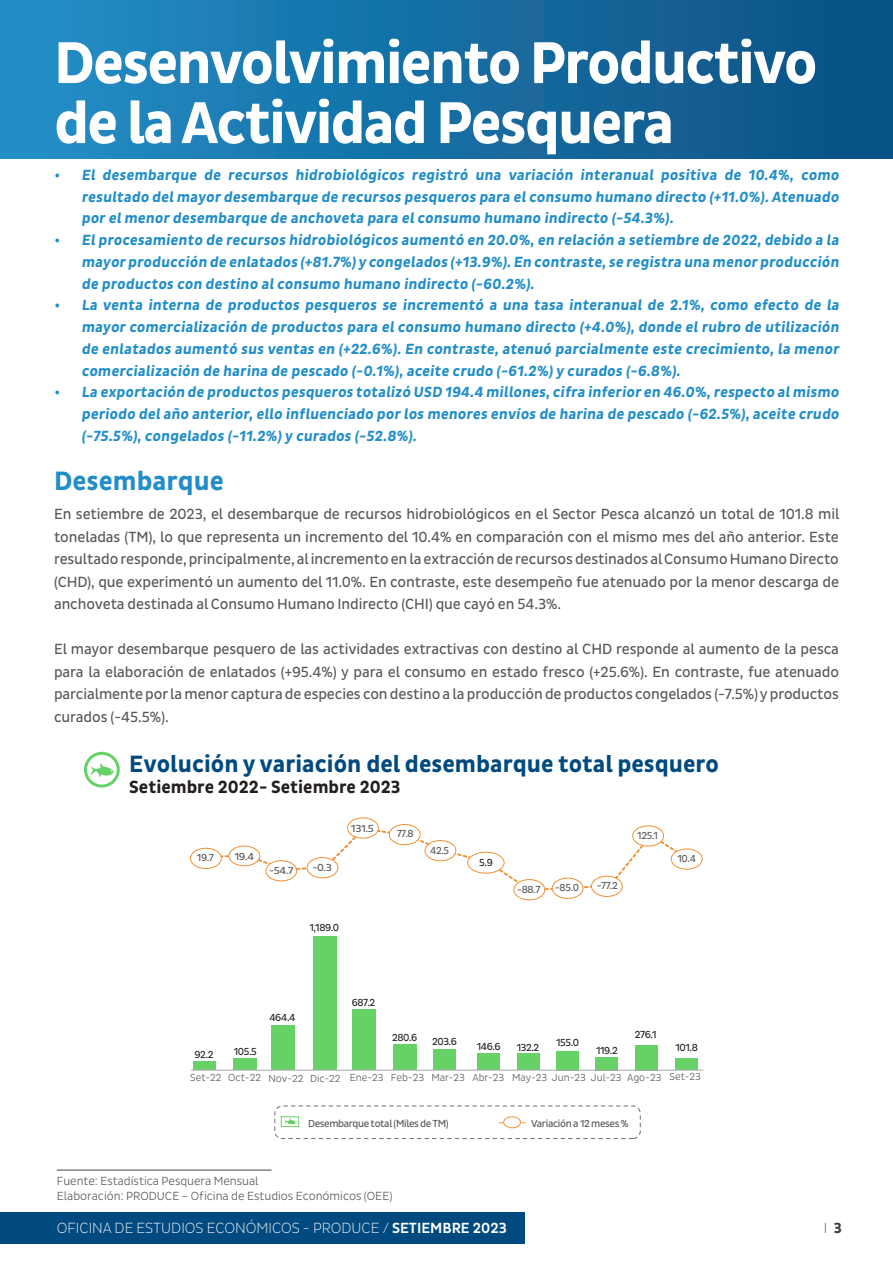
<style>
.page{position:relative;width:893px;height:1263px;background:#fff}
.page>*{position:absolute;margin:0;border:0;box-sizing:border-box;transform-origin:0 0}
.t1{font:700 60px/60px "Pluto Sans Cond";letter-spacing:-.035em;color:#fff}
.t2{font:700 27px "Pluto Sans Cond";color:#228ec8}
.t3{font:700 24px "Pluto Sans Cond";color:#004a7f}
.t4{font:700 18px "Pluto Sans Cond";color:#231f20}
.t5{font:700 15px/21.8px "Pluto Sans Cond";color:#228ec8;text-align:justify}
.t6{font:15px/22.5px "Pluto Sans Cond";letter-spacing:-.005em;color:#57585a;text-align:justify}
.t7{font:300 15px "Pluto Sans Cond Ex";color:#fff}
.t8{font:300 15px "Pluto Sans Cond Ex";color:#3e3e3f}
.t9{font:300 12px "Pluto Sans Cond";color:#57585a}
.t10{font:300 10.35px "Pluto Sans Cond";color:#585757}
.t11{font:10.35px "Pluto Sans Cond";letter-spacing:-.035em;color:#231f20}
.t12{font:10.35px "Pluto Sans Cond";letter-spacing:-.035em;color:#585757}
.t13{font:10.35px "Pluto Sans Cond";letter-spacing:-.035em;color:#575756}
.t14{font:10.35px "Pluto Sans Cond";letter-spacing:-.035em;color:#575756;scale:1.07 1}
.s1{font-family:"Pluto Sans Cond";font-weight:500}
.s2{font-family:"Pluto Sans Cond";font-weight:700}
</style>
<div class="page">
<div style="left:0;top:1212px;width:525px;height:32px;background:#004a7f"></div>
<div style="left:0;top:0;width:893px;height:158px;background:linear-gradient(to right,#238fc7,#0a5082)"></div>
<img style="left:0;top:0;width:1px;height:612px">
<svg style="left:206px;top:827px;width:476px;height:65px"></svg>
<div style="left:557px;top:1051px;width:22px;height:19px;background:#66d166"></div>
<div style="left:468px;top:852px;width:36px;height:21px;background:#fff;border-radius:50%"></div>
<div style="left:467px;top:852px;width:38px;height:22px;border:1px solid #f09034;border-radius:50%"></div>
<div style="left:193px;top:1061px;width:22px;height:8px;background:#66d166"></div>
<div style="left:675px;top:1058px;width:23px;height:12px;background:#66d166"></div>
<div style="left:635px;top:1045px;width:23px;height:25px;background:#66d166"></div>
<div style="left:596px;top:1057px;width:22px;height:13px;background:#66d166"></div>
<div style="left:517px;top:1054px;width:22px;height:16px;background:#66d166"></div>
<div style="left:281px;top:1116px;width:18px;height:11px;border:1px solid #66d166"></div>
<svg style="left:284px;top:1118px;width:12px;height:7px"></svg>
<div style="left:503px;top:1116px;width:18px;height:12px;border:1px solid #f09034;border-radius:50%"></div>
<div style="left:271px;top:1025px;width:24px;height:44px;background:#66d166"></div>
<div style="left:313px;top:936px;width:24px;height:134px;background:#66d166"></div>
<div style="left:352px;top:1009px;width:24px;height:61px;background:#66d166"></div>
<div style="left:393px;top:1044px;width:24px;height:26px;background:#66d166"></div>
<div style="left:266px;top:861px;width:31px;height:20px;background:#fff;border-radius:50%"></div>
<div style="left:265px;top:860px;width:32px;height:21px;border:1px solid #f09034;border-radius:50%"></div>
<div style="left:229px;top:846px;width:31px;height:20px;background:#fff;border-radius:50%"></div>
<div style="left:228px;top:846px;width:32px;height:20px;border:1px solid #f09034;border-radius:50%"></div>
<div style="left:514px;top:879px;width:31px;height:21px;background:#fff;border-radius:50%"></div>
<div style="left:513px;top:879px;width:32px;height:21px;border:1px solid #f09034;border-radius:50%"></div>
<div style="left:591px;top:876px;width:31px;height:20px;background:#fff;border-radius:50%"></div>
<div style="left:591px;top:876px;width:32px;height:21px;border:1px solid #f09034;border-radius:50%"></div>
<div style="left:633px;top:826px;width:31px;height:20px;background:#fff;border-radius:50%"></div>
<div style="left:632px;top:825px;width:32px;height:21px;border:1px solid #f09034;border-radius:50%"></div>
<div style="left:671px;top:849px;width:31px;height:20px;background:#fff;border-radius:50%"></div>
<div style="left:671px;top:848px;width:32px;height:22px;border:1px solid #f09034;border-radius:50%"></div>
<div style="left:190px;top:848px;width:31px;height:20px;background:#fff;border-radius:50%"></div>
<div style="left:190px;top:848px;width:32px;height:21px;border:1px solid #f09034;border-radius:50%"></div>
<div style="left:433px;top:1049px;width:23px;height:20px;background:#66d166"></div>
<div style="left:425px;top:840px;width:31px;height:21px;background:#fff;border-radius:50%"></div>
<div style="left:424px;top:840px;width:32px;height:21px;border:1px solid #f09034;border-radius:50%"></div>
<div style="left:478px;top:1054px;width:22px;height:16px;background:#66d166"></div>
<div style="left:389px;top:824px;width:31px;height:21px;background:#fff;border-radius:50%"></div>
<div style="left:389px;top:824px;width:32px;height:21px;border:1px solid #f09034;border-radius:50%"></div>
<div style="left:348px;top:818px;width:30px;height:20px;background:#fff;border-radius:50%"></div>
<div style="left:347px;top:817px;width:32px;height:22px;border:1px solid #f09034;border-radius:50%"></div>
<div style="left:307px;top:858px;width:31px;height:20px;background:#fff;border-radius:50%"></div>
<div style="left:307px;top:857px;width:31px;height:21px;border:1px solid #f09034;border-radius:50%"></div>
<div style="left:232px;top:1058px;width:24px;height:12px;background:#66d166"></div>
<hr style="left:191px;top:1070px;width:512px;height:1px;background:#a7a9ac">
<div style="left:552px;top:878px;width:31px;height:20px;background:#fff;border-radius:50%"></div>
<div style="left:552px;top:878px;width:32px;height:21px;border:1px solid #f09034;border-radius:50%"></div>
<div style="left:274px;top:1105px;width:367px;height:34px;border:1px dashed #6d6e71;border-radius:7px"></div>
<hr style="left:57px;top:1169px;width:215px;height:1px;background:#57585a">
<div style="left:84px;top:752px;width:36px;height:35px;border:3px solid #66d166;border-radius:50%"></div>
<svg style="left:90px;top:763px;width:24px;height:14px"></svg>
<p class="t1" style="left:54px;top:34px;width:765px">Desenvolvimiento Productivo de la Actividad Pesquera</p>
<p class="t5" style="left:81px;top:164px;width:761px;text-indent:-27px">• El desembarque de recursos hidrobiológicos registró una variación interanual positiva de 10.4%, como resultado del mayor desembarque de recursos pesqueros para el consumo humano directo (+11.0%). Atenuado por el menor desembarque de anchoveta para el consumo humano indirecto (-54.3%).</p>
<p class="t5" style="left:81px;top:229px;width:761px;text-indent:-27px">• El procesamiento de recursos hidrobiológicos aumentó en 20.0%, en relación a setiembre de 2022, debido a la mayor producción de enlatados (+81.7%) y congelados (+13.9%). En contraste, se registra una menor producción de productos con destino al consumo humano indirecto (-60.2%).</p>
<p class="t5" style="left:81px;top:295px;width:761px;text-indent:-27px">• La venta interna de productos pesqueros se incrementó a una tasa interanual de 2.1%, como efecto de la mayor comercialización de productos para el consumo humano directo (+4.0%), donde el rubro de utilización de enlatados aumentó sus ventas en (+22.6%). En contraste, atenuó parcialmente este crecimiento, la menor comercialización de harina de pescado (-0.1%), aceite crudo (-61.2%) y curados (-6.8%).</p>
<p class="t5" style="left:81px;top:382px;width:761px;text-indent:-27px">• La exportación de productos pesqueros totalizó USD 194.4 millones, cifra inferior en 46.0%, respecto al mismo periodo del año anterior, ello influenciado por los menores envíos de harina de pescado (-62.5%), aceite crudo (-75.5%), congelados (-11.2%) y curados (-52.8%).</p>
<p class="t2" style="left:54px;top:466px;width:171px">Desembarque</p>
<p class="t6" style="left:54px;top:503px;width:787px">En setiembre de 2023, el desembarque de recursos hidrobiológicos en el Sector Pesca alcanzó un total de 101.8 mil toneladas (TM), lo que representa un incremento del 10.4% en comparación con el mismo mes del año anterior. Este resultado responde, principalmente, al incremento en la extracción de recursos destinados al Consumo Humano Directo (CHD), que experimentó un aumento del 11.0%. En contraste, este desempeño fue atenuado por la menor descarga de anchoveta destinada al Consumo Humano Indirecto (CHI) que cayó en 54.3%.</p>
<p class="t6" style="left:54px;top:638px;width:786px">El mayor desembarque pesquero de las actividades extractivas con destino al CHD responde al aumento de la pesca para la elaboración de enlatados (+95.4%) y para el consumo en estado fresco (+25.6%). En contraste, fue atenuado parcialmente por la menor captura de especies con destino a la producción de productos congelados (-7.5%) y productos curados (-45.5%).</p>
<p class="t3" style="left:129px;top:750px;width:591px">Evolución y variación del desembarque total pesquero</p>
<p class="t4" style="left:129px;top:777px;width:273px">Setiembre 2022- Setiembre 2023</p>
<p class="t13" style="left:197px;top:852px;width:18px">19.7</p>
<p class="t14" style="left:235px;top:850px;width:20px">19.4</p>
<p class="t14" style="left:269px;top:864px;width:24px">-54.7</p>
<p class="t14" style="left:312px;top:861px;width:20px">-0.3</p>
<p class="t14" style="left:351px;top:823px;width:23px">131.5</p>
<p class="t11" style="left:310px;top:922px;width:31px">1,189.0</p>
<p class="t13" style="left:397px;top:828px;width:19px">77.8</p>
<p class="t13" style="left:430px;top:845px;width:21px">42.5</p>
<p class="t11" style="left:479px;top:857px;width:15px">5.9</p>
<p class="t13" style="left:517px;top:883px;width:25px">-88.7</p>
<p class="t13" style="left:555px;top:882px;width:25px">-85.0</p>
<p class="t13" style="left:597px;top:880px;width:22px">-77.2</p>
<p class="t13" style="left:637px;top:830px;width:22px">125.1</p>
<p class="t13" style="left:677px;top:853px;width:20px">10.4</p>
<p class="t11" style="left:269px;top:1012px;width:28px">464.4</p>
<p class="t11" style="left:352px;top:996px;width:25px">687.2</p>
<p class="t11" style="left:234px;top:1045px;width:25px">105.5</p>
<p class="t10" style="left:228px;top:1072px;width:157px">Oct-22 Nov-22 Dic-22 Ene-23</p>
<p class="t11" style="left:195px;top:1049px;width:21px">92.2</p>
<p class="t10" style="left:190px;top:1071px;width:33px">Set-22</p>
<p class="t11" style="left:392px;top:1032px;width:27px">280.6</p>
<p class="t10" style="left:391px;top:1072px;width:35px">Feb-23</p>
<p class="t11" style="left:432px;top:1036px;width:26px">203.6</p>
<p class="t10" style="left:432px;top:1071px;width:35px">Mar-23</p>
<p class="t11" style="left:477px;top:1041px;width:26px">146.6</p>
<p class="t10" style="left:472px;top:1071px;width:33px">Abr-23</p>
<p class="t11" style="left:517px;top:1041px;width:24px">132.2</p>
<p class="t11" style="left:556px;top:1037px;width:25px">155.0</p>
<p class="t11" style="left:596px;top:1044px;width:23px">119.2</p>
<p class="t11" style="left:635px;top:1028px;width:23px">276.1</p>
<p class="t11" style="left:675px;top:1042px;width:24px">101.8</p>
<p class="t10" style="left:627px;top:1071px;width:75px">Ago-23 Set-23</p>
<p class="t10" style="left:591px;top:1071px;width:32px">Jul-23</p>
<p class="t10" style="left:512px;top:1072px;width:75px">May-23 Jun-23</p>
<p class="t12" style="left:308px;top:1117px;width:142px">Desembarque total (Miles de TM)</p>
<p class="t12" style="left:531px;top:1117px;width:99px">Variación a 12 meses %</p>
<p class="t9" style="left:57px;top:1174px;width:203px">Fuente: Estadística Pesquera Mensual</p>
<p class="t9" style="left:57px;top:1189px;width:337px">Elaboración: PRODUCE – Oficina de Estudios Económicos (OEE)</p>
<p class="t7" style="left:57px;top:1220px;width:451px">OFICINA DE ESTUDIOS ECONÓMICOS - PRODUCE / <span class="s1">SETIEMBRE 2023</span></p>
<p class="t8" style="left:824px;top:1220px;width:19px">I <span class="s2">3</span></p>
</div>
